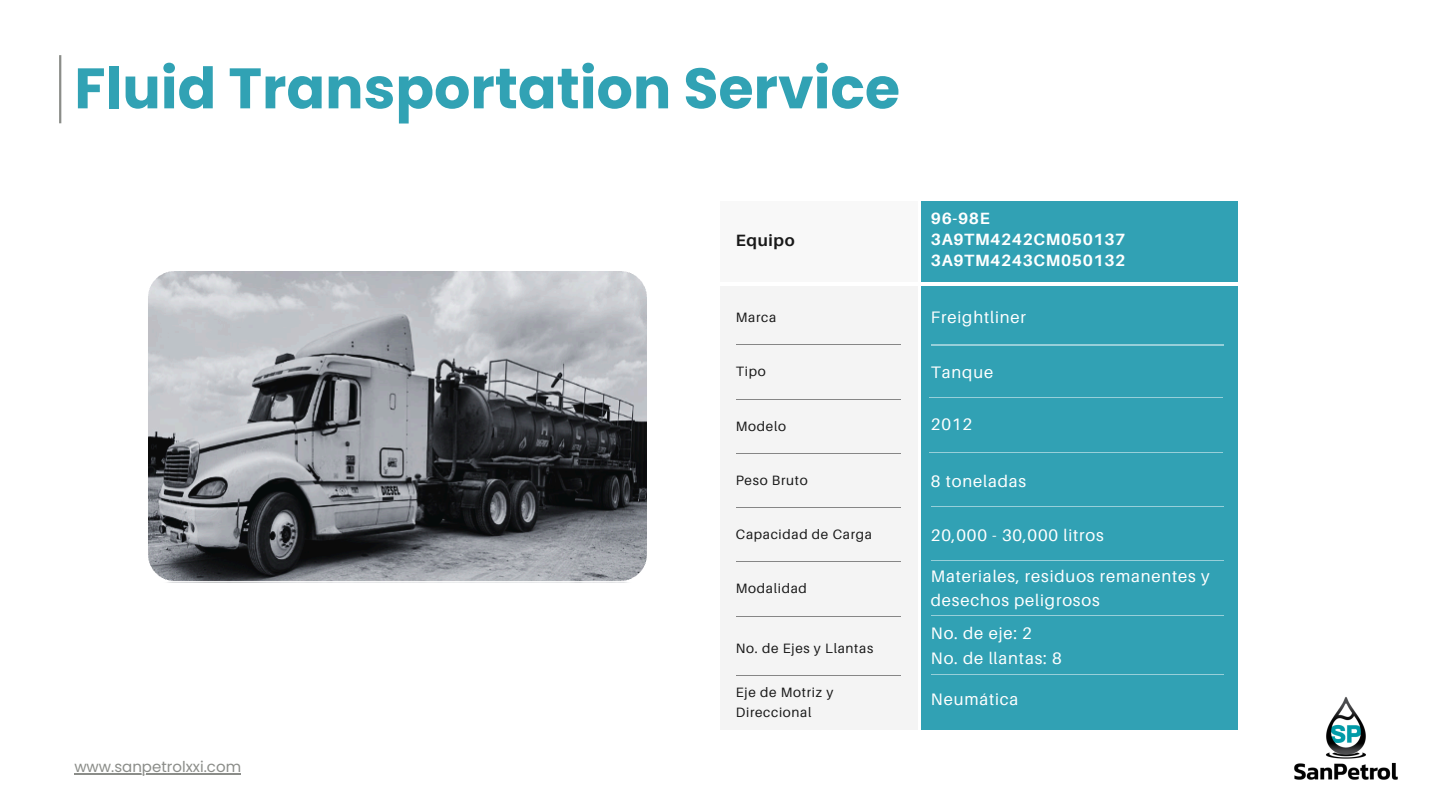
<style>
.page{position:relative;width:1440px;height:810px;background:#fff}
.page>*{position:absolute;margin:0;border:0;box-sizing:border-box;transform-origin:0 0}
.t1{font:700 57px "Poppins";color:#31a2b4}
.t2{font:16.7px/24.5px "Aileron";letter-spacing:.05em;color:#fff}
.t3{font:700 16.4px "Aileron";letter-spacing:.04em;color:#191919}
.t4{font:700 16.3px/21px "Aileron";letter-spacing:.04em;color:#fff}
.t5{font:15px "Poppins";color:#8b8d89}
.t6{font:13.6px/19.8px "Aileron";letter-spacing:.05em;color:#191919}
</style>
<div class="page">
<img style="left:1294px;top:697px;width:104px;height:83px">
<hr style="left:59px;top:55px;width:2px;height:68px;background:#8b8d89">
<hr style="left:74px;top:773px;width:167px;height:1px;background:#8b8d89">
<img style="left:148px;top:271px;width:499px;height:311px">
<div style="left:921px;top:201px;width:317px;height:81px;background:#31a1b4"></div>
<div style="left:921px;top:286px;width:317px;height:443px;background:#31a1b4"></div>
<div style="left:720px;top:201px;width:197px;height:81px;background:#f3f3f3"></div>
<div style="left:720px;top:286px;width:197px;height:443px;background:#f4f4f4"></div>
<hr style="left:736px;top:344px;width:165px;height:1px;background:#191919">
<hr style="left:736px;top:399px;width:165px;height:1px;background:#191919">
<hr style="left:736px;top:453px;width:165px;height:1px;background:#191919">
<hr style="left:931px;top:344px;width:292px;height:1px;background:#fff">
<hr style="left:736px;top:507px;width:165px;height:1px;background:#191919">
<hr style="left:736px;top:561px;width:165px;height:1px;background:#191919">
<hr style="left:931px;top:506px;width:292px;height:1px;background:#fff">
<hr style="left:930px;top:397px;width:293px;height:1px;background:#fff">
<hr style="left:930px;top:452px;width:293px;height:1px;background:#fff">
<hr style="left:931px;top:560px;width:292px;height:1px;background:#fff">
<hr style="left:736px;top:675px;width:165px;height:1px;background:#191919">
<hr style="left:931px;top:675px;width:292px;height:1px;background:#fff">
<hr style="left:736px;top:616px;width:165px;height:1px;background:#191919">
<hr style="left:931px;top:615px;width:292px;height:1px;background:#fff">
<p class="t1" style="left:74px;top:48px;width:827px">Fluid Transportation Service</p>
<p class="t3" style="left:736px;top:230px;width:60px">Equipo</p>
<p class="t6" style="left:736px;top:307px;width:42px">Marca</p>
<p class="t6" style="left:736px;top:362px;width:31px">Tipo</p>
<p class="t6" style="left:736px;top:416px;width:52px">Modelo</p>
<p class="t6" style="left:736px;top:470px;width:73px">Peso Bruto</p>
<p class="t6" style="left:736px;top:524px;width:138px">Capacidad de Carga</p>
<h4 class="t6" style="left:736px;top:578px;width:73px">Modalidad</h4>
<h2 class="t6" style="left:736px;top:638px;width:139px">No. de Ejes y Llantas</h2>
<p class="t4" style="left:931px;top:207px;width:196px">96-98E<br>3A9TM4242CM050137<br>3A9TM4243CM050132</p>
<p class="t2" style="left:931px;top:305px;width:97px">Freightliner</p>
<h4 class="t2" style="left:931px;top:359px;width:64px">Tanque</h4>
<h4 class="t2" style="left:931px;top:412px;width:43px">2012</h4>
<h4 class="t2" style="left:931px;top:469px;width:97px">8 toneladas</h4>
<h4 class="t2" style="left:931px;top:522px;width:174px">20,000 - 30,000 litros</h4>
<p class="t2" style="left:931px;top:563px;width:280px">Materiales, residuos remanentes y desechos peligrosos</p>
<h4 class="t2" style="left:931px;top:621px;width:132px">No. de eje: 2<br>No. de llantas: 8</h4>
<h4 class="t5" style="left:74px;top:756px;width:168px">www.sanpetrolxxi.com</h4>
<h4 class="t6" style="left:736px;top:682px;width:99px">Eje de Motriz y<br>Direccional</h4>
<h4 class="t2" style="left:931px;top:687px;width:89px">Neumática</h4>
</div>
